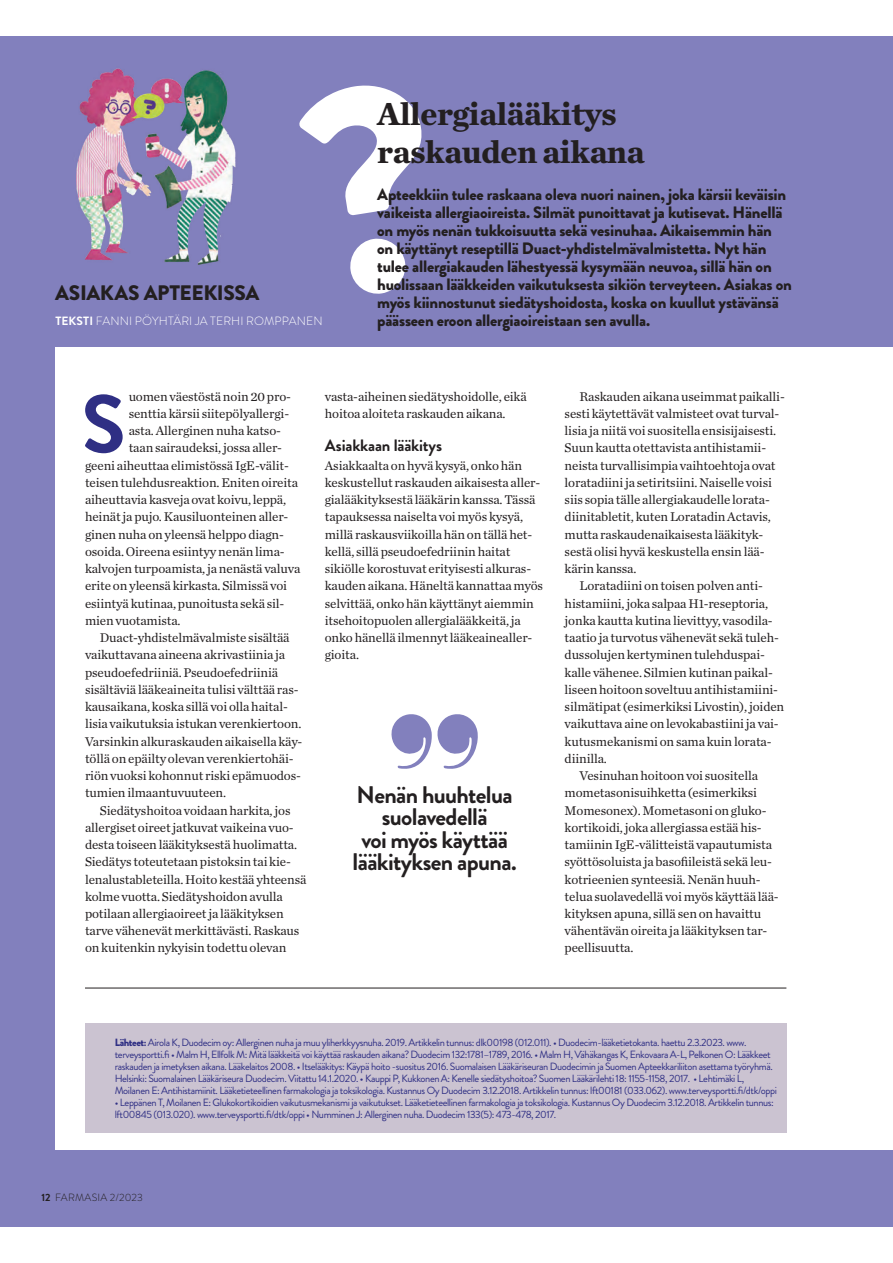
<style>
.page{position:relative;width:893px;height:1263px;background:#fff}
.page>*{position:absolute;margin:0;border:0;box-sizing:border-box;transform-origin:0 0}
.t1{font:700 81.9px "Brandon Grotesque";color:#2f2f84}
.t2{font:700 33px/37.5px "Chronicle Text G1";letter-spacing:-.015em;color:#231f20}
.t3{font:700 24px/22.5px "Brandon Grotesque";letter-spacing:-.025em;color:#231f20;text-align:center}
.t4{font:900 21px "Brandon Grotesque";letter-spacing:-.02em;color:#231f20}
.t5{font:900 16.5px/18px "Brandon Grotesque";letter-spacing:-.015em;color:#231f20}
.t6{font:700 16.5px "Brandon Grotesque";letter-spacing:-.01em;color:#231f20}
.t7{font:13.2px/17.2px "Chronicle Text G1";letter-spacing:-.01em;color:#231f20}
.t8{font:300 12px "Brandon Grotesque";letter-spacing:.01em;color:#fff}
.t9{font:10.5px/12px "Brandon Grotesque";letter-spacing:-.04em;color:#2f2f84}
.t10{font:300 10.5px "Brandon Grotesque";letter-spacing:.015em;color:#231f20}
.s1{font-weight:700}
.s2{font-weight:900}
</style>
<div class="page">
<div style="left:0;top:36px;width:893px;height:1190px;background:#8280bd"></div>
<div style="left:55px;top:348px;width:838px;height:802px;background:#fff"></div>
<div style="left:85px;top:1024px;width:701px;height:109px;background:#cbc3d1"></div>
<hr style="left:85px;top:988px;width:701px;height:1px;background:#231f20">
<img style="left:76px;top:68px;width:160px;height:197px">
<svg style="left:391px;top:714px;width:87px;height:55px"></svg>
<h3 class="t4" style="left:55px;top:285px;width:206px">ASIAKAS APTEEKISSA</h3>
<p class="t8" style="left:55px;top:314px;width:269px"><span class="s1">TEKSTI</span> FANNI PÖYHTÄRI JA TERHI ROMPPANEN</p>
<h2 class="t2" style="left:377px;top:98px;width:269px">Allergialääkitys raskauden aikana</h2>
<p class="t5" style="left:377px;top:187px;width:416px">Apteekkiin tulee raskaana oleva nuori nainen, joka kärsii keväisin vaikeista allergiaoireista. Silmät punoittavat ja kutisevat. Hänellä on myös nenän tukkoisuutta sekä vesinuhaa. Aikaisemmin hän on käyttänyt reseptillä Duact-yhdistelmävalmistetta. Nyt hän tulee allergiakauden lähestyessä kysymään neuvoa, sillä hän on huolissaan lääkkeiden vaikutuksesta sikiön terveyteen. Asiakas on myös kiinnostunut siedätyshoidosta, koska on kuullut ystävänsä päässeen eroon allergiaoireistaan sen avulla.</p>
<h1 class="t1" style="left:81px;top:376px;width:46px">S</h1>
<p class="t7" style="left:129px;top:389px;width:164px">uomen väestöstä noin 20 pro-</p>
<p class="t7" style="left:129px;top:406px;width:162px">senttia kärsii siitepölyallergi-</p>
<p class="t7" style="left:129px;top:423px;width:154px">asta. Allerginen nuha katso-</p>
<p class="t7" style="left:129px;top:440px;width:155px">taan sairaudeksi, jossa aller-</p>
<p class="t7" style="left:85px;top:458px;width:205px">geeni aiheuttaa elimistössä IgE-välit-</p>
<p class="t7" style="left:85px;top:475px;width:215px">teisen tulehdusreaktion. Eniten oireita</p>
<p class="t7" style="left:85px;top:492px;width:203px">aiheuttavia kasveja ovat koivu, leppä,</p>
<p class="t7" style="left:85px;top:509px;width:205px">heinät ja pujo. Kausiluonteinen aller-</p>
<p class="t7" style="left:85px;top:527px;width:200px">ginen nuha on yleensä helppo diagn-</p>
<p class="t7" style="left:85px;top:544px;width:201px">osoida. Oireena esiintyy nenän lima-</p>
<p class="t7" style="left:85px;top:561px;width:217px">kalvojen turpoamista, ja nenästä valuva</p>
<p class="t7" style="left:85px;top:578px;width:204px">erite on yleensä kirkasta. Silmissä voi</p>
<p class="t7" style="left:85px;top:595px;width:201px">esiintyä kutinaa, punoitusta sekä sil-</p>
<p class="t7" style="left:85px;top:613px;width:97px">mien vuotamista.</p>
<p class="t7" style="left:100px;top:630px;width:191px">Duact-yhdistelmävalmiste sisältää</p>
<p class="t7" style="left:85px;top:647px;width:202px">vaikuttavana aineena akrivastiinia ja</p>
<p class="t7" style="left:85px;top:664px;width:195px">pseudoefedriiniä. Pseudoefedriiniä</p>
<p class="t7" style="left:85px;top:682px;width:215px">sisältäviä lääkeaineita tulisi välttää ras-</p>
<p class="t7" style="left:85px;top:699px;width:204px">kausaikana, koska sillä voi olla haital-</p>
<p class="t7" style="left:85px;top:716px;width:218px">lisia vaikutuksia istukan verenkiertoon.</p>
<p class="t7" style="left:85px;top:733px;width:219px">Varsinkin alkuraskauden aikaisella käy-</p>
<p class="t7" style="left:85px;top:751px;width:210px">töllä on epäilty olevan verenkiertohäi-</p>
<p class="t7" style="left:85px;top:768px;width:217px">riön vuoksi kohonnut riski epämuodos-</p>
<p class="t7" style="left:85px;top:785px;width:143px">tumien ilmaantuvuuteen.</p>
<p class="t7" style="left:100px;top:802px;width:192px">Siedätyshoitoa voidaan harkita, jos</p>
<p class="t7" style="left:85px;top:820px;width:210px">allergiset oireet jatkuvat vaikeina vuo-</p>
<p class="t7" style="left:85px;top:837px;width:214px">desta toiseen lääkityksestä huolimatta.</p>
<p class="t7" style="left:85px;top:854px;width:207px">Siedätys toteutetaan pistoksin tai kie-</p>
<p class="t7" style="left:85px;top:871px;width:223px">lenalustableteilla. Hoito kestää yhteensä</p>
<p class="t7" style="left:85px;top:889px;width:199px">kolme vuotta. Siedätyshoidon avulla</p>
<p class="t7" style="left:85px;top:906px;width:200px">potilaan allergiaoireet ja lääkityksen</p>
<p class="t7" style="left:85px;top:923px;width:216px">tarve vähenevät merkittävästi. Raskaus</p>
<p class="t7" style="left:85px;top:940px;width:203px">on kuitenkin nykyisin todettu olevan</p>
<p class="t7" style="left:325px;top:389px;width:203px">vasta-aiheinen siedätyshoidolle, eikä hoitoa aloiteta raskauden aikana.</p>
<p class="t6" style="left:325px;top:436px;width:119px">Asiakkaan lääkitys</p>
<p class="t7" style="left:325px;top:458px;width:220px">Asiakkaalta on hyvä kysyä, onko hän keskustellut raskauden aikaisesta aller&shy;gialääkityksestä lääkärin kanssa. Tässä tapauksessa naiselta voi myös kysyä, millä raskausviikoilla hän on tällä het&shy;kellä, sillä pseudoefedriinin haitat sikiölle korostuvat erityisesti alkuras&shy;kauden aikana. Häneltä kannattaa myös selvittää, onko hän käyttänyt aiemmin itsehoitopuolen allergialääkkeitä, ja onko hänellä ilmennyt lääkeainealler&shy;gioita.</p>
<h3 class="t3" style="left:353px;top:783px;width:166px">Nenän huuhtelua suolavedellä<br>voi myös käyttää lääkityksen apuna.</h3>
<p class="t7" style="left:579px;top:389px;width:207px">Raskauden aikana useimmat paikalli-</p>
<p class="t7" style="left:565px;top:406px;width:216px">sesti käytettävät valmisteet ovat turval-</p>
<p class="t7" style="left:565px;top:423px;width:213px">lisia ja niitä voi suositella ensisijaisesti.</p>
<p class="t7" style="left:565px;top:440px;width:203px">Suun kautta otettavista antihistamii-</p>
<p class="t7" style="left:565px;top:458px;width:213px">neista turvallisimpia vaihtoehtoja ovat</p>
<p class="t7" style="left:565px;top:475px;width:209px">loratadiini ja setiritsiini. Naiselle voisi</p>
<p class="t7" style="left:565px;top:492px;width:207px">siis sopia tälle allergiakaudelle lorata-</p>
<p class="t7" style="left:565px;top:509px;width:208px">diinitabletit, kuten Loratadin Actavis,</p>
<p class="t7" style="left:565px;top:527px;width:200px">mutta raskaudenaikaisesta lääkityk-</p>
<p class="t7" style="left:565px;top:544px;width:201px">sestä olisi hyvä keskustella ensin lää-</p>
<p class="t7" style="left:565px;top:561px;width:73px">kärin kanssa.</p>
<p class="t7" style="left:579px;top:578px;width:185px">Loratadiini on toisen polven anti-</p>
<p class="t7" style="left:565px;top:595px;width:205px">histamiini, joka salpaa H1-reseptoria,</p>
<p class="t7" style="left:565px;top:613px;width:210px">jonka kautta kutina lievittyy, vasodila-</p>
<p class="t7" style="left:565px;top:630px;width:216px">taatio ja turvotus vähenevät sekä tuleh-</p>
<p class="t7" style="left:565px;top:647px;width:202px">dussolujen kertyminen tulehduspai-</p>
<p class="t7" style="left:565px;top:664px;width:210px">kalle vähenee. Silmien kutinan paikal-</p>
<p class="t7" style="left:565px;top:682px;width:215px">liseen hoitoon soveltuu antihistamiini-</p>
<p class="t7" style="left:565px;top:699px;width:221px">silmätipat (esimerkiksi Livostin), joiden</p>
<p class="t7" style="left:565px;top:716px;width:216px">vaikuttava aine on levokabastiini ja vai-</p>
<p class="t7" style="left:565px;top:733px;width:208px">kutusmekanismi on sama kuin lorata-</p>
<p class="t7" style="left:565px;top:751px;width:44px">diinilla.</p>
<p class="t7" style="left:579px;top:768px;width:180px">Vesinuhan hoitoon voi suositella</p>
<p class="t7" style="left:565px;top:785px;width:194px">mometasonisuihketta (esimerkiksi</p>
<p class="t7" style="left:565px;top:802px;width:203px">Momesonex). Mometasoni on gluko-</p>
<p class="t7" style="left:565px;top:820px;width:199px">kortikoidi, joka allergiassa estää his-</p>
<p class="t7" style="left:565px;top:837px;width:209px">tamiinin IgE-välitteistä vapautumista</p>
<p class="t7" style="left:565px;top:854px;width:209px">syöttösoluista ja basofiileistä sekä leu-</p>
<p class="t7" style="left:565px;top:871px;width:197px">kotrieenien synteesiä. Nenän huuh-</p>
<p class="t7" style="left:565px;top:889px;width:216px">telua suolavedellä voi myös käyttää lää-</p>
<p class="t7" style="left:565px;top:906px;width:198px">kityksen apuna, sillä sen on havaittu</p>
<p class="t7" style="left:565px;top:923px;width:204px">vähentävän oireita ja lääkityksen tar-</p>
<p class="t7" style="left:565px;top:940px;width:70px">peellisuutta.</p>
<p class="t9" style="left:115px;top:1038px;width:664px"><span class="s2">Lähteet:</span> Airola K, Duodecim oy: Allerginen nuha ja muu yliherkkyysnuha. 2019. Artikkelin tunnus: dlk00198 (012.011). • Duodecim-lääketietokanta. haettu 2.3.2023. www. terveysportti.fi • Malm H, Ellfolk M: Mitä lääkkeitä voi käyttää raskauden aikana? Duodecim 132:1781–1789, 2016. • Malm H, Vähäkangas K, Enkovaara A-L, Pelkonen O: Lääkkeet raskauden ja imetyksen aikana. Lääkelaitos 2008. • Itselääkitys: Käypä hoito -suositus 2016. Suomalaisen Lääkäriseuran Duodecimin ja Suomen Apteekkariliiton asettama työryhmä.<br>Helsinki: Suomalainen Lääkäriseura Duodecim. Viitattu 14.1.2020. • Kauppi P, Kukkonen A: Kenelle siedätyshoitoa? Suomen Lääkärilehti 18: 1155-1158, 2017. • Lehtimäki L, Moilanen E: Antihistamiinit. Lääketieteellinen farmakologia ja toksikologia. Kustannus Oy Duodecim 3.12.2018. Artikkelin tunnus: lft00181 (033.062). www.terveysportti.fi/dtk/oppi</p>
<p class="t9" style="left:115px;top:1098px;width:661px">• Leppänen T, Moilanen E: Glukokortikoidien vaikutusmekanismi ja vaikutukset. Lääketieteellinen farmakologia ja toksikologia. Kustannus Oy Duodecim 3.12.2018. Artikkelin tunnus: lft00845 (013.020). www.terveysportti.fi/dtk/oppi • Numminen J: Allerginen nuha. Duodecim 133(5): 473-478, 2017.</p>
<p class="t10" style="left:41px;top:1192px;width:103px"><span class="s1">12</span> FARMASIA 2/2023</p>
</div>
